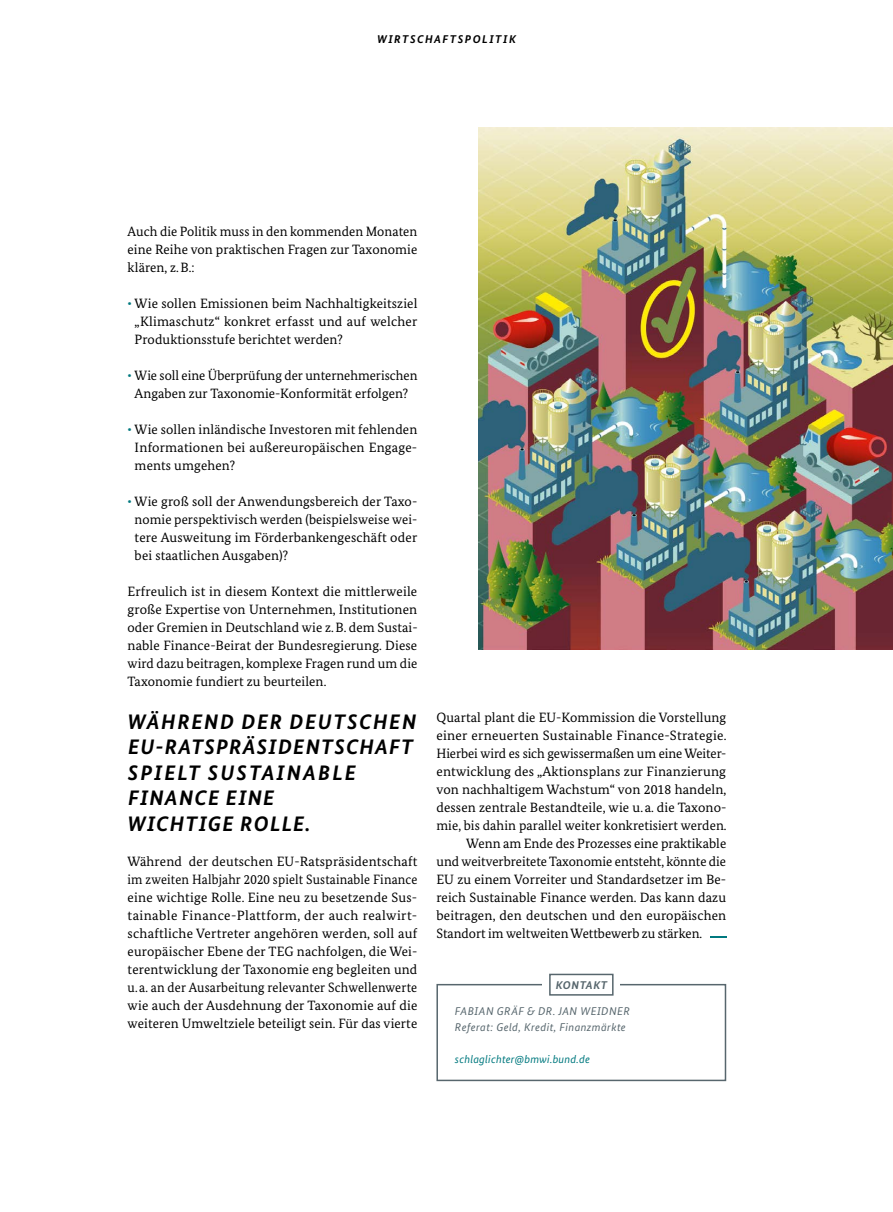
<style>
.page{position:relative;width:893px;height:1212px;background:#fff}
.page>*{position:absolute;margin:0;border:0;box-sizing:border-box;transform-origin:0 0}
.t1{font:italic 700 21px/25.5px "Bundes Sans";letter-spacing:.06em;color:#000}
.t2{font:13.5px/18px "Bundes Serif";letter-spacing:.005em;color:#000;text-align:justify}
.t3{font:italic 11.25px/15.8px "Bundes Sans";letter-spacing:.04em;color:#57666d}
.t4{font:italic 11.25px "Bundes Sans";letter-spacing:.02em;color:#00797f}
.t5{font:italic 700 11.25px "Bundes Sans";letter-spacing:.135em;color:#000}
.t6{font:italic 700 11.25px "Bundes Sans";letter-spacing:.05em;color:#57666d}
.s1{color:#00797f}
</style>
<div class="page">
<div style="left:436px;top:984px;width:290px;height:97px;border:2px solid #57666d"></div>
<div style="left:543px;top:974px;width:77px;height:21px;background:#fff"></div>
<div style="left:549px;top:974px;width:65px;height:21px;border:2px solid #57666d"></div>
<svg style="left:710px;top:936px;width:17px;height:2px"></svg>
<img style="left:478px;top:128px;width:415px;height:522px">
<p class="t5" style="left:377px;top:32px;width:140px">WIRTSCHAFTSPOLITIK</p>
<p class="t2" style="left:128px;top:222px;width:291px">Auch die Politik muss in den kommenden Monaten eine Reihe von praktischen Fragen zur Taxonomie klären, z.B.:</p>
<p class="t2" style="left:135px;top:294px;width:284px;text-indent:-7px"><span class="s1">•</span> Wie sollen Emissionen beim Nachhaltigkeitsziel „Klimaschutz“ konkret erfasst und auf welcher Produktionsstufe berichtet werden?</p>
<p class="t2" style="left:128px;top:366px;width:291px;text-align:center"><span class="s1">•</span> Wie soll eine Überprüfung der unternehmerischen<br>Angaben zur Taxonomie-Konformität erfolgen?</p>
<p class="t2" style="left:135px;top:420px;width:284px;text-indent:-7px"><span class="s1">•</span> Wie sollen inländische Investoren mit fehlenden Informationen bei außereuropäischen Engage&shy;ments umgehen?</p>
<p class="t2" style="left:135px;top:492px;width:284px;text-indent:-7px"><span class="s1">•</span> Wie groß soll der Anwendungsbereich der Taxo&shy;nomie perspektivisch werden (beispielsweise wei&shy;tere Ausweitung im Förderbankengeschäft oder bei staatlichen Ausgaben)?</p>
<p class="t2" style="left:128px;top:582px;width:292px">Erfreulich ist in diesem Kontext die mittlerweile große Expertise von Unternehmen, Institutionen oder Gremien in Deutschland wie z.B. dem Sustai&shy;nable Finance-Beirat der Bundesregierung. Diese wird dazu beitragen, komplexe Fragen rund um die Taxonomie fundiert zu beurteilen.</p>
<h1 class="t1" style="left:127px;top:708px;width:290px">WÄHREND DER DEUTSCHEN<br>EU-RATSPRÄSIDENTSCHAFT<br>SPIELT SUSTAINABLE<br>FINANCE EINE<br>WICHTIGE ROLLE.</h1>
<p class="t2" style="left:128px;top:852px;width:291px">Während der deutschen EU-Ratspräsidentschaft im zweiten Halbjahr 2020 spielt Sustainable Finance eine wichtige Rolle. Eine neu zu besetzende Sus&shy;tainable Finance-Plattform, der auch realwirt&shy;schaftliche Vertreter angehören werden, soll auf europäischer Ebene der TEG nachfolgen, die Wei&shy;terentwicklung der Taxonomie eng begleiten und u. a. an der Ausarbeitung relevanter Schwellenwerte wie auch der Ausdehnung der Taxonomie auf die weiteren Umweltziele beteiligt sein. Für das vierte</p>
<p class="t2" style="left:436px;top:708px;width:291px">Quartal plant die EU-Kommission die Vorstellung</p>
<p class="t2" style="left:436px;top:726px;width:292px">einer erneuerten Sustainable Finance-Strategie.</p>
<p class="t2" style="left:436px;top:744px;width:291px">Hierbei wird es sich gewissermaßen um eine Weiter-</p>
<p class="t2" style="left:436px;top:762px;width:291px">entwicklung des „Aktionsplans zur Finanzierung</p>
<p class="t2" style="left:436px;top:780px;width:291px">von nachhaltigem Wachstum“ von 2018 handeln,</p>
<p class="t2" style="left:436px;top:798px;width:292px">dessen zentrale Bestandteile, wie u.a. die Taxono-</p>
<p class="t2" style="left:436px;top:816px;width:292px">mie, bis dahin parallel weiter konkretisiert werden.</p>
<p class="t2" style="left:466px;top:834px;width:262px">Wenn am Ende des Prozesses eine praktikable</p>
<p class="t2" style="left:436px;top:852px;width:291px">und weitverbreitete Taxonomie entsteht, könnte die</p>
<p class="t2" style="left:436px;top:870px;width:291px">EU zu einem Vorreiter und Standardsetzer im Be-</p>
<p class="t2" style="left:436px;top:888px;width:291px">reich Sustainable Finance werden. Das kann dazu</p>
<p class="t2" style="left:436px;top:906px;width:291px">beitragen, den deutschen und den europäischen</p>
<p class="t2" style="left:436px;top:924px;width:267px">Standort im weltweiten Wettbewerb zu stärken.</p>
<p class="t6" style="left:556px;top:978px;width:53px">KONTAKT</p>
<p class="t3" style="left:455px;top:1003px;width:176px">FABIAN GRÄF &amp; DR. JAN WEIDNER<br>Referat: Geld, Kredit, Finanzmärkte</p>
<p class="t4" style="left:455px;top:1052px;width:137px">schlaglichter@bmwi.bund.de</p>
</div>
